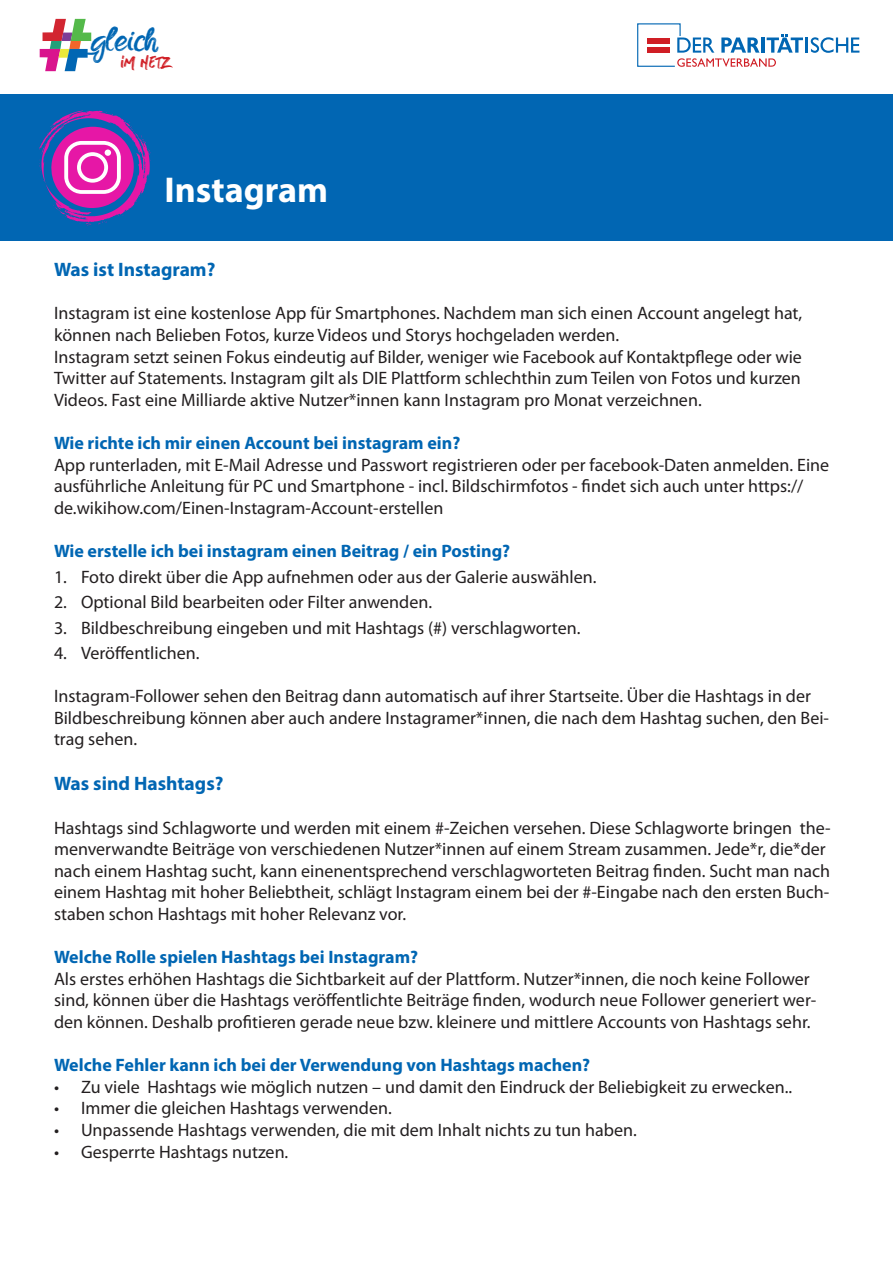
<style>
.page{position:relative;width:893px;height:1263px;background:#fff}
.page>*{position:absolute;margin:0;border:0;box-sizing:border-box;transform-origin:0 0}
.t1{font:700 36px "Myriad Pro";color:#fff}
.t2{font:29.55px "Ohgolds DEMO";color:#0166b3}
.t3{font:23.4px "stronger";color:#d01e25}
.t4{font:700 19.5px "Myriad Pro";color:#0166b3}
.t5{font:18px/21.6px "Myriad Pro";color:#231f20}
.t6{font:700 18px "Myriad Pro";color:#0166b3}
</style>
<div class="page">
<div style="left:0;top:95px;width:893px;height:146px;background:#0166b3"></div>
<svg style="left:40px;top:19px;width:51px;height:52px"></svg>
<svg style="left:637px;top:23px;width:222px;height:44px"></svg>
<svg style="left:39px;top:110px;width:112px;height:116px"></svg>
<div style="left:105px;top:149px;width:6px;height:7px;background:#fff;border-radius:50%"></div>
<h2 class="t2" style="left:94px;top:24px;width:65px">gleich</h2>
<p class="t3" style="left:121px;top:50px;width:51px">iM NETZ</p>
<h1 class="t1" style="left:164px;top:166px;width:165px">Instagram</h1>
<p class="t4" style="left:54px;top:257px;width:163px">Was ist Instagram?</p>
<p class="t5" style="left:54px;top:302px;width:750px">Instagram ist eine kostenlose App für Smartphones. Nachdem man sich einen Account angelegt hat, können nach Belieben Fotos, kurze Videos und Storys hochgeladen werden.<br>Instagram setzt seinen Fokus eindeutig auf Bilder, weniger wie Facebook auf Kontaktpflege oder wie Twitter auf Statements. Instagram gilt als DIE Plattform schlechthin zum Teilen von Fotos und kurzen Videos. Fast eine Milliarde aktive Nutzer*innen kann Instagram pro Monat verzeichnen.</p>
<p class="t6" style="left:54px;top:431px;width:408px">Wie richte ich mir einen Account bei instagram ein?</p>
<p class="t5" style="left:54px;top:453px;width:777px">App runterladen, mit E-Mail Adresse und Passwort registrieren oder per facebook-Daten anmelden. Eine ausführliche Anleitung für PC und Smartphone - incl. Bildschirmfotos - findet sich auch unter https:// de.wikihow.com/Einen-Instagram-Account-erstellen</p>
<p class="t6" style="left:54px;top:539px;width:458px">Wie erstelle ich bei instagram einen Beitrag / ein Posting?</p>
<p class="t5" style="left:54px;top:565px;width:544px">1. Foto direkt über die App aufnehmen oder aus der Galerie auswählen.</p>
<p class="t5" style="left:54px;top:591px;width:380px">2. Optional Bild bearbeiten oder Filter anwenden.</p>
<p class="t5" style="left:54px;top:616px;width:528px">3. Bildbeschreibung eingeben und mit Hashtags (#) verschlagworten.</p>
<p class="t5" style="left:54px;top:642px;width:147px">4. Veröffentlichen.</p>
<p class="t5" style="left:54px;top:685px;width:777px">Instagram-Follower sehen den Beitrag dann automatisch auf ihrer Startseite. Über die Hashtags in der<br>Bildbeschreibung können aber auch andere Instagramer*innen, die nach dem Hashtag suchen, den Bei&shy;trag sehen.</p>
<p class="t4" style="left:54px;top:771px;width:171px">Was sind Hashtags?</p>
<p class="t5" style="left:54px;top:816px;width:778px">Hashtags sind Schlagworte und werden mit einem #-Zeichen versehen. Diese Schlagworte bringen the&shy;menverwandte Beiträge von verschiedenen Nutzer*innen auf einem Stream zusammen. Jede*r, die*der nach einem Hashtag sucht, kann einenentsprechend verschlagworteten Beitrag finden. Sucht man nach einem Hashtag mit hoher Beliebtheit, schlägt Instagram einem bei der #-Eingabe nach den ersten Buch&shy;staben schon Hashtags mit hoher Relevanz vor.</p>
<p class="t6" style="left:54px;top:945px;width:366px">Welche Rolle spielen Hashtags bei Instagram?</p>
<p class="t5" style="left:54px;top:968px;width:764px">Als erstes erhöhen Hashtags die Sichtbarkeit auf der Plattform. Nutzer*innen, die noch keine Follower sind, können über die Hashtags veröffentlichte Beiträge finden, wodurch neue Follower generiert wer&shy;den können. Deshalb profitieren gerade neue bzw. kleinere und mittlere Accounts von Hashtags sehr.</p>
<p class="t6" style="left:54px;top:1053px;width:538px">Welche Fehler kann ich bei der Verwendung von Hashtags machen?</p>
<p class="t5" style="left:54px;top:1076px;width:740px">• Zu viele Hashtags wie möglich nutzen – und damit den Eindruck der Beliebigkeit zu erwecken..</p>
<p class="t5" style="left:54px;top:1097px;width:339px">• Immer die gleichen Hashtags verwenden.</p>
<p class="t5" style="left:54px;top:1119px;width:584px">• Unpassende Hashtags verwenden, die mit dem Inhalt nichts zu tun haben.</p>
<p class="t5" style="left:54px;top:1140px;width:236px">• Gesperrte Hashtags nutzen.</p>
</div>
